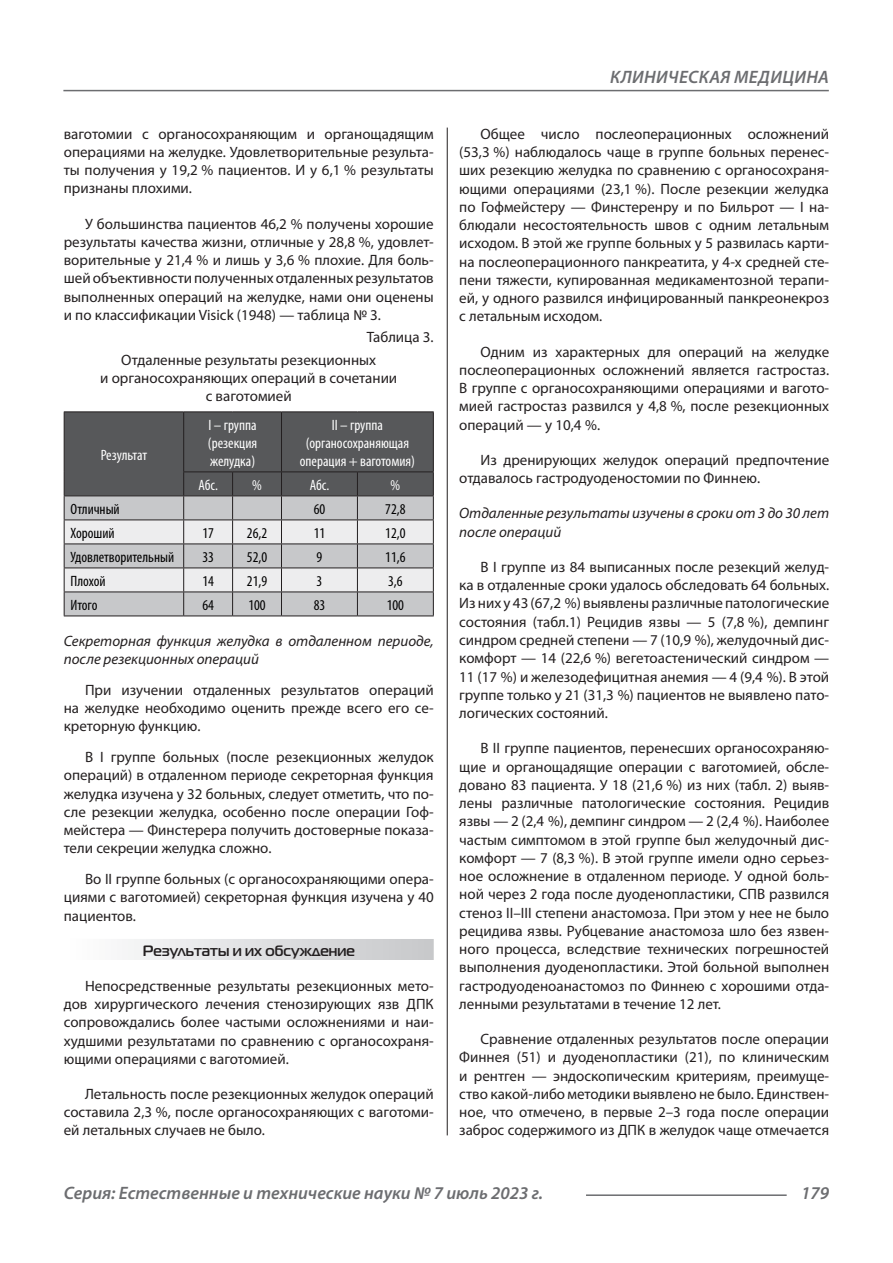
<style>
.page{position:relative;width:893px;height:1263px;background:#fff}
.page>*{position:absolute;margin:0;border:0;box-sizing:border-box;transform-origin:0 0}
.t1{font:italic 600 18px "Myriad Pro";color:#6c6d70}
.t2{font:italic 600 18px "Myriad Pro";letter-spacing:.02em;color:#6c6d70}
.Статья_текст{font:15px/18.3px "Myriad Pro";color:#231f20;text-align:justify}
.Статья_текст-2{font:italic 15px/18.1px "Myriad Pro";color:#231f20}
.Таблица_Строка{font:condensed 15px "Myriad Pro";color:#000}
.Таблица_Строка-2{font:condensed 15px/18px "Myriad Pro";color:#fff;text-align:justify}
.Статья_подзаголовок{font:700 15px "Magistral C";color:#231f20}
</style>
<div class="page">
<hr style="left:447px;top:128px;width:1px;height:1007px;background:#231f20">
<hr style="left:63px;top:90px;width:766px;height:1px;background:#6c6d70">
<hr style="left:586px;top:1194px;width:201px;height:2px;background:#6c6d70">
<div style="left:64px;top:939px;width:370px;height:21px;background:linear-gradient(to right,#fefeff,#c6c8ca)"></div>
<hr style="left:64px;top:411px;width:120px;height:1px;background:#231f20">
<hr style="left:184px;top:411px;width:49px;height:1px;background:#231f20">
<hr style="left:233px;top:411px;width:48px;height:1px;background:#231f20">
<hr style="left:281px;top:411px;width:76px;height:1px;background:#231f20">
<hr style="left:357px;top:411px;width:77px;height:1px;background:#231f20">
<svg style="left:64px;top:412px;width:370px;height:204px;background:#9b9c9e"></svg>
<p class="Статья_текст" style="left:64px;top:124px;width:371px">ваготомии с органосохраняющим и органощадящим операциями на желудке. Удовлетворительные результа&shy;ты получения у 19,2 % пациентов. И у 6,1 % результаты признаны плохими.</p>
<p class="Статья_текст" style="left:64px;top:214px;width:371px;text-indent:21px">У большинства пациентов 46,2 % получены хорошие результаты качества жизни, отличные у 28,8 %, удовлет&shy;ворительные у 21,4 % и лишь у 3,6 % плохие. Для боль&shy;шей объективности полученных отдаленных результатов выполненных операций на желудке, нами они оценены и по классификации Visick (1948) — таблица № 3.</p>
<p class="Статья_текст" style="left:367px;top:328px;width:68px">Таблица 3.</p>
<p class="Статья_текст" style="left:100px;top:350px;width:299px;text-align:center">Отдаленные результаты резекционных<br>и органосохраняющих операций в сочетании с ваготомией</p>
<p class="Таблица_Строка-2" style="left:101px;top:445px;width:48px">Результат</p>
<p class="Таблица_Строка-2" style="left:208px;top:415px;width:51px">I – группа (резекция желудка)</p>
<p class="Таблица_Строка-2" style="left:300px;top:415px;width:117px;text-align:center">II – группа (органосохраняющая операция + ваготомия)</p>
<p class="Таблица_Строка-2" style="left:198px;top:475px;width:21px">Абс.</p>
<p class="Таблица_Строка-2" style="left:252px;top:475px;width:11px">%</p>
<p class="Таблица_Строка-2" style="left:310px;top:475px;width:21px">Абс.</p>
<p class="Таблица_Строка-2" style="left:391px;top:475px;width:11px">%</p>
<p class="Таблица_Строка" style="left:71px;top:499px;width:51px">Отличный</p>
<p class="Таблица_Строка" style="left:314px;top:499px;width:13px">60</p>
<p class="Таблица_Строка" style="left:385px;top:499px;width:22px">72,8</p>
<p class="Таблица_Строка" style="left:71px;top:523px;width:46px">Хороший</p>
<p class="Таблица_Строка" style="left:202px;top:523px;width:13px">17</p>
<p class="Таблица_Строка" style="left:247px;top:523px;width:22px">26,2</p>
<p class="Таблица_Строка" style="left:314px;top:523px;width:13px">11</p>
<p class="Таблица_Строка" style="left:385px;top:523px;width:22px">12,0</p>
<p class="Таблица_Строка" style="left:71px;top:547px;width:105px">Удовлетворительный</p>
<p class="Таблица_Строка" style="left:202px;top:547px;width:13px">33</p>
<p class="Таблица_Строка" style="left:247px;top:547px;width:22px">52,0</p>
<p class="Таблица_Строка" style="left:317px;top:547px;width:7px">9</p>
<p class="Таблица_Строка" style="left:385px;top:547px;width:22px">11,6</p>
<p class="Таблица_Строка" style="left:71px;top:571px;width:36px">Плохой</p>
<p class="Таблица_Строка" style="left:202px;top:571px;width:13px">14</p>
<p class="Таблица_Строка" style="left:247px;top:571px;width:22px">21,9</p>
<p class="Таблица_Строка" style="left:317px;top:571px;width:7px">3</p>
<p class="Таблица_Строка" style="left:388px;top:571px;width:16px">3,6</p>
<p class="Таблица_Строка" style="left:71px;top:595px;width:28px">Итого</p>
<p class="Таблица_Строка" style="left:202px;top:595px;width:13px">64</p>
<p class="Таблица_Строка" style="left:248px;top:595px;width:19px">100</p>
<p class="Таблица_Строка" style="left:314px;top:595px;width:13px">83</p>
<p class="Таблица_Строка" style="left:387px;top:595px;width:19px">100</p>
<p class="Статья_текст-2" style="left:64px;top:631px;width:371px">Секреторная функция желудка в отдаленном периоде, после резекционных операций</p>
<p class="Статья_текст" style="left:64px;top:680px;width:371px;text-indent:21px">При изучении отдаленных результатов операций на желудке необходимо оценить прежде всего его се&shy;креторную функцию.</p>
<p class="Статья_текст" style="left:64px;top:748px;width:371px;text-indent:21px">В I группе больных (после резекционных желудок операций) в отдаленном периоде секреторная функция желудка изучена у 32 больных, следует отметить, что по&shy;сле резекции желудка, особенно после операции Гоф&shy;мейстера — Финстерера получить достоверные показа&shy;тели секреции желудка сложно.</p>
<p class="Статья_текст" style="left:64px;top:870px;width:371px;text-indent:21px">Во II группе больных (с органосохраняющими опера&shy;циями с ваготомией) секреторная функция изучена у 40 пациентов.</p>
<p class="Статья_подзаголовок" style="left:143px;top:941px;width:214px">Результаты и их обсуждение</p>
<p class="Статья_текст" style="left:64px;top:976px;width:371px;text-indent:21px">Непосредственные результаты резекционных мето&shy;дов хирургического лечения стенозирующих язв ДПК сопровождались более частыми осложнениями и наи&shy;худшими результатами по сравнению с органосохраня&shy;ющими операциями с ваготомией.</p>
<p class="Статья_текст" style="left:64px;top:1085px;width:371px;text-indent:21px">Летальность после резекционных желудок операций составила 2,3 %, после органосохраняющих с ваготоми&shy;ей летальных случаев не было.</p>
<p class="t2" style="left:610px;top:66px;width:220px">КЛИНИЧЕСКАЯ МЕДИЦИНА</p>
<p class="Статья_текст" style="left:459px;top:124px;width:371px;text-indent:21px">Общее число послеоперационных осложнений (53,3 %) наблюдалось чаще в группе больных перенес&shy;ших резекцию желудка по сравнению с органосохраня&shy;ющими операциями (23,1 %). После резекции желудка по Гофмейстеру — Финстеренру и по Бильрот — I на&shy;блюдали несостоятельность швов с одним летальным исходом. В этой же группе больных у 5 развилась карти&shy;на послеоперационного панкреатита, у 4-х средней сте&shy;пени тяжести, купированная медикаментозной терапи&shy;ей, у одного развился инфицированный панкреонекроз с летальным исходом.</p>
<p class="Статья_текст" style="left:459px;top:342px;width:371px;text-indent:21px">Одним из характерных для операций на желудке послеоперационных осложнений является гастростаз.<br>В группе с органосохраняющими операциями и вагото&shy;мией гастростаз развился у 4,8 %, после резекционных операций — у 10,4 %.</p>
<p class="Статья_текст" style="left:459px;top:450px;width:371px;text-indent:21px">Из дренирующих желудок операций предпочтение отдавалось гастродуоденостомии по Финнею.</p>
<p class="Статья_текст-2" style="left:459px;top:504px;width:371px">Отдаленные результаты изучены в сроки от 3 до 30 лет после операций</p>
<p class="Статья_текст" style="left:459px;top:557px;width:371px;text-indent:21px">В I группе из 84 выписанных после резекций желуд&shy;ка в отдаленные сроки удалось обследовать 64 больных.<br>Из них у 43 (67,2 %) выявлены различные патологические состояния (табл.1) Рецидив язвы — 5 (7,8 %), демпинг синдром средней степени — 7 (10,9 %), желудочный дис&shy;комфорт — 14 (22,6 %) вегетоастенический синдром — 11 (17 %) и железодефицитная анемия — 4 (9,4 %). В этой группе только у 21 (31,3 %) пациентов не выявлено пато&shy;логических состояний.</p>
<p class="Статья_текст" style="left:459px;top:739px;width:371px;text-indent:21px">В II группе пациентов, перенесших органосохраняю&shy;щие и органощадящие операции с ваготомией, обсле&shy;довано 83 пациента. У 18 (21,6 %) из них (табл. 2) выяв&shy;лены различные патологические состояния. Рецидив язвы — 2 (2,4 %), демпинг синдром — 2 (2,4 %). Наиболее частым симптомом в этой группе был желудочный дис&shy;комфорт — 7 (8,3 %). В этой группе имели одно серьез&shy;ное осложнение в отдаленном периоде. У одной боль&shy;ной через 2 года после дуоденопластики, СПВ развился стеноз II–III степени анастомоза. При этом у нее не было рецидива язвы. Рубцевание анастомоза шло без язвен&shy;ного процесса, вследствие технических погрешностей выполнения дуоденопластики. Этой больной выполнен гастродуоденоанастомоз по Финнею с хорошими отда&shy;ленными результатами в течение 12 лет.</p>
<p class="Статья_текст" style="left:459px;top:1030px;width:371px;text-indent:21px">Сравнение отдаленных результатов после операции Финнея (51) и дуоденопластики (21), по клиническим и рентген — эндоскопическим критериям, преимуще&shy;ство какой-либо методики выявлено не было. Единствен&shy;ное, что отмечено, в первые 2–3 года после операции заброс содержимого из ДПК в желудок чаще отмечается</p>
<p class="t1" style="left:64px;top:1182px;width:481px">Серия: Естественные и технические науки № 7 июль 2023 г.</p>
<p class="t1" style="left:801px;top:1182px;width:30px">179</p>
</div>
